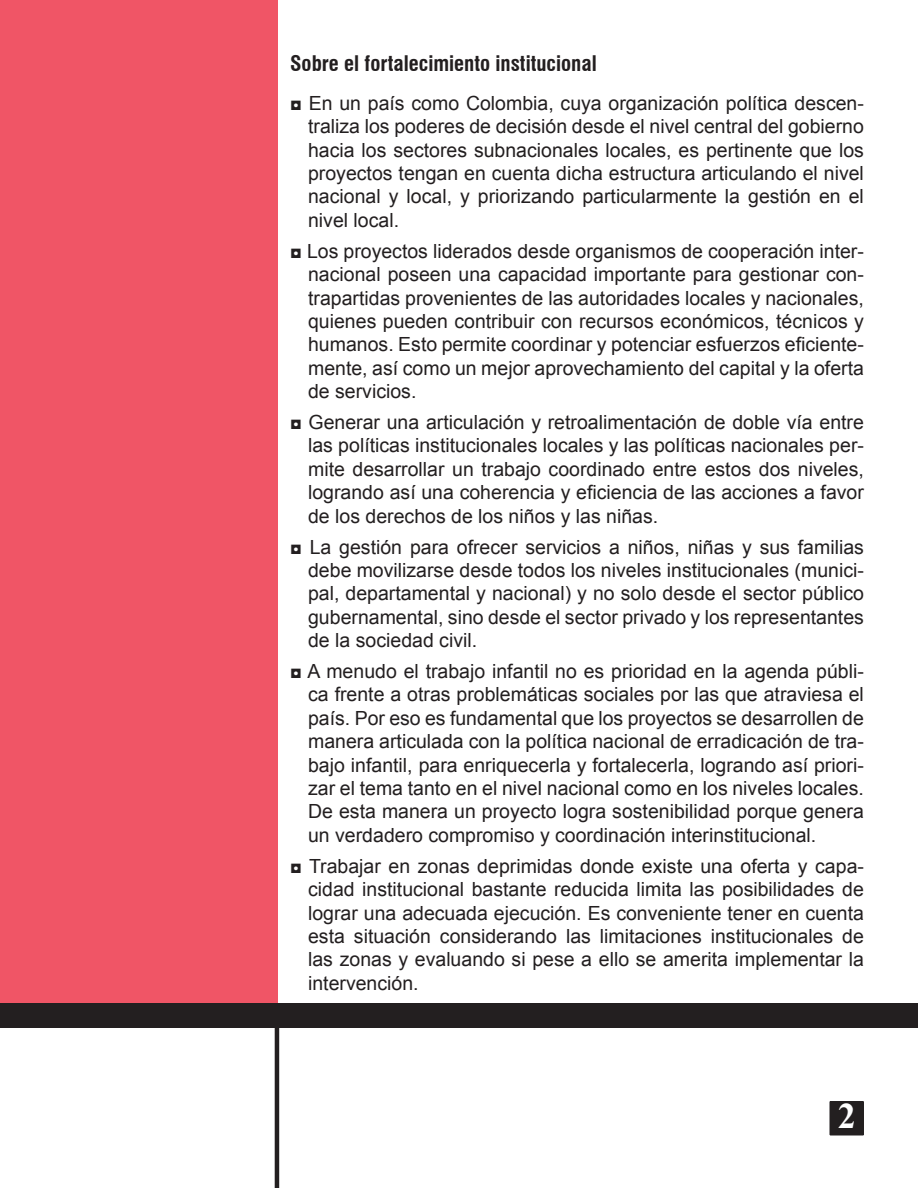
<style>
.page{position:relative;width:918px;height:1188px;background:#fff}
.page>*{position:absolute;margin:0;border:0;box-sizing:border-box;transform-origin:0 0}
.t1{font:700 36px "Times New Roman";color:#fff}
.items{font:700 condensed 21px "Swiss 721 BT";color:#231f20}
.items-2{font:19.5px/23.4px "Arial";color:#231f20;text-align:justify}
</style>
<div class="page">
<div style="left:0;top:0;width:278px;height:1005px;background:#f05566"></div>
<hr style="left:275px;top:1021px;width:4px;height:167px;background:#231f20">
<div style="left:0;top:1004px;width:918px;height:24px;background:#231f20"></div>
<div style="left:830px;top:1102px;width:33px;height:33px;background:#231f20"></div>
<div style="left:830px;top:1101px;width:34px;height:35px;border:2px solid #231f20"></div>
<p class="items" style="left:290px;top:51px;width:308px">Sobre el fortalecimiento institucional</p>
<p class="items-2" style="left:308px;top:92px;width:557px;text-indent:-18px">◘ En un país como Colombia, cuya organización política descen&shy;traliza los poderes de decisión desde el nivel central del gobierno hacia los sectores subnacionales locales, es pertinente que los proyectos tengan en cuenta dicha estructura articulando el nivel nacional y local, y priorizando particularmente la gestión en el nivel local.</p>
<p class="items-2" style="left:308px;top:239px;width:557px;text-indent:-18px">◘ Los proyectos liderados desde organismos de cooperación inter&shy;nacional poseen una capacidad importante para gestionar con&shy;trapartidas provenientes de las autoridades locales y nacionales, quienes pueden contribuir con recursos económicos, técnicos y humanos. Esto permite coordinar y potenciar esfuerzos eficiente&shy;mente, así como un mejor aprovechamiento del capital y la oferta de servicios.</p>
<p class="items-2" style="left:308px;top:411px;width:557px;text-indent:-18px">◘ Generar una articulación y retroalimentación de doble vía entre las políticas institucionales locales y las políticas nacionales per&shy;mite desarrollar un trabajo coordinado entre estos dos niveles, logrando así una coherencia y eficiencia de las acciones a favor de los derechos de los niños y las niñas.</p>
<p class="items-2" style="left:308px;top:535px;width:557px;text-indent:-18px">◘ La gestión para ofrecer servicios a niños, niñas y sus familias debe movilizarse desde todos los niveles institucionales (munici&shy;pal, departamental y nacional) y no solo desde el sector público gubernamental, sino desde el sector privado y los representantes de la sociedad civil.</p>
<p class="items-2" style="left:308px;top:660px;width:557px;text-indent:-18px">◘ A menudo el trabajo infantil no es prioridad en la agenda públi&shy;ca frente a otras problemáticas sociales por las que atraviesa el país. Por eso es fundamental que los proyectos se desarrollen de manera articulada con la política nacional de erradicación de tra&shy;bajo infantil, para enriquecerla y fortalecerla, logrando así priori&shy;zar el tema tanto en el nivel nacional como en los niveles locales.<br>De esta manera un proyecto logra sostenibilidad porque genera un verdadero compromiso y coordinación interinstitucional.</p>
<p class="items-2" style="left:308px;top:854px;width:557px;text-indent:-18px">◘ Trabajar en zonas deprimidas donde existe una oferta y capa&shy;cidad institucional bastante reducida limita las posibilidades de lograr una adecuada ejecución. Es conveniente tener en cuenta esta situación considerando las limitaciones institucionales de las zonas y evaluando si pese a ello se amerita implementar la intervención.</p>
<p class="t1" style="left:838px;top:1091px;width:19px">2</p>
</div>
